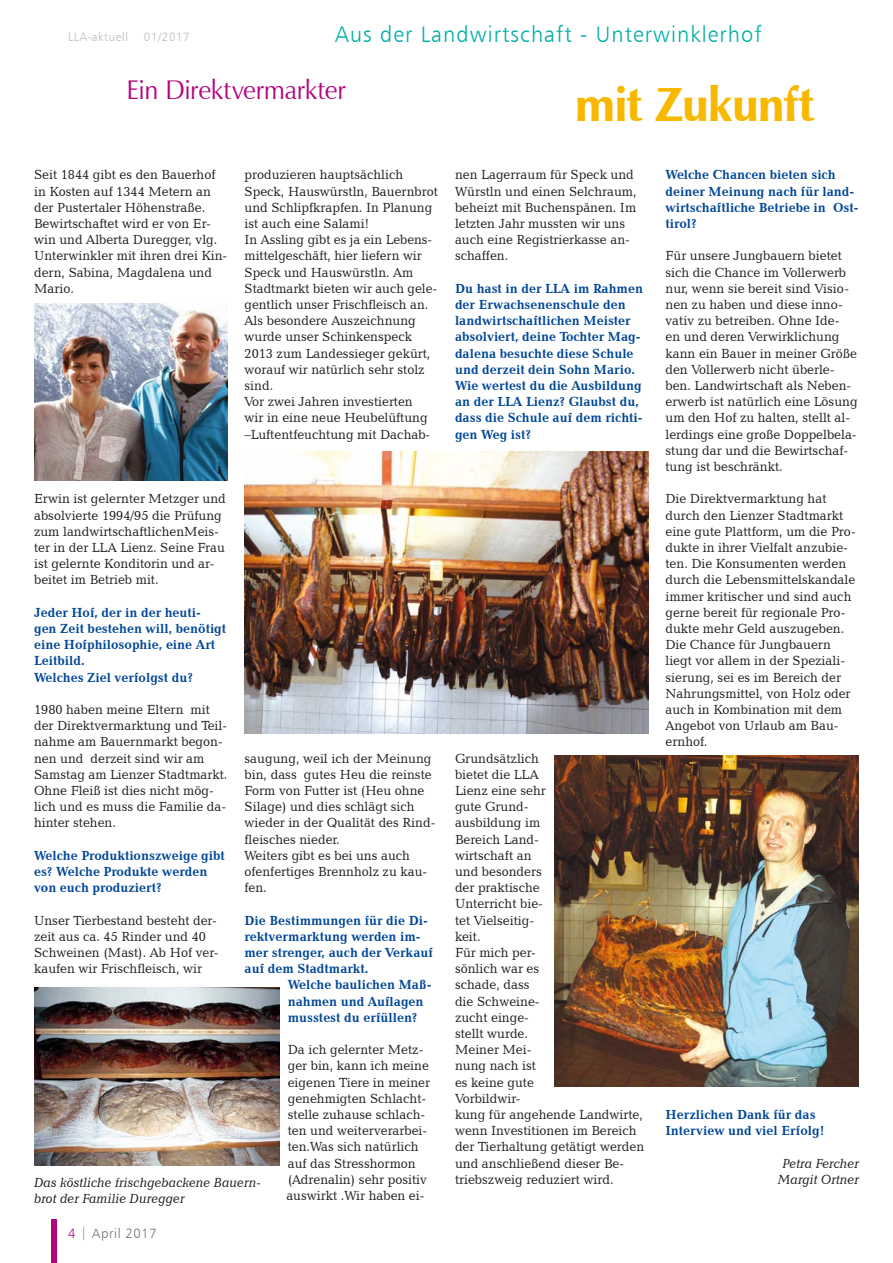
<style>
.page{position:relative;width:893px;height:1263px;background:#fff}
.page>*{position:absolute;margin:0;border:0;box-sizing:border-box;transform-origin:0 0}
.t1{font:900 48px "Zapf Humanist 601 BT";letter-spacing:-.025em;color:#f9b800;scale:.95 1}
.t2{font:27px "Zapf Humanist 601 BT";letter-spacing:-.015em;color:#b3057e;scale:.95 1}
.t3{font:22.5px "Humanist 777 BT Light B";letter-spacing:.05em;color:#00aea7}
.t4{font:13.5px/16.2px "Candida BT";color:#1a1b1f;scale:.95 1}
.t5{font:700 13.5px/16.2px "Candida BT";color:#004796;scale:.95 1}
.t6{font:italic 13.5px/16.2px "Candida BT";color:#1a1b1f;text-align:center;scale:.95 1}
.t7{font:13.5px "Humanist 777 BT Light B";letter-spacing:.05em;color:#757277}
.t8{font:12px "Humanist 777 BT Light B";letter-spacing:.05em;color:#b9bbbd}
.s1{color:#b3057e}
</style>
<div class="page">
<div style="left:51px;top:1219px;width:5px;height:44px;background:#b3057e"></div>
<img style="left:34px;top:303px;width:194px;height:177px">
<img style="left:554px;top:756px;width:305px;height:331px">
<img style="left:34px;top:987px;width:245px;height:179px">
<img style="left:245px;top:451px;width:403px;height:283px">
<p class="t8" style="left:68px;top:30px;width:61px">LLA-aktuell</p>
<p class="t8" style="left:144px;top:30px;width:47px">01/2017</p>
<h3 class="t3" style="left:335px;top:20px;width:428px">Aus der Landwirtschaft - Unterwinklerhof</h3>
<h2 class="t2" style="left:127px;top:73px;width:232px">Ein Direktvermarkter</h2>
<h1 class="t1" style="left:575px;top:74px;width:254px">mit Zukunft</h1>
<p class="t4" style="left:34px;top:166px;width:205px">Seit 1844 gibt es den Bauerhof in Kosten auf 1344 Metern an der Pustertaler Höhenstraße.<br>Bewirtschaftet wird er von Er&shy;win und Alberta Duregger, vlg.<br>Unterwinkler mit ihren drei Kin&shy;dern, Sabina, Magdalena und<br>Mario.</p>
<p class="t4" style="left:245px;top:166px;width:205px">produzieren hauptsächlich<br>Speck, Hauswürstln, Bauernbrot und Schlipfkrapfen. In Planung ist auch eine Salami!<br>In Assling gibt es ja ein Lebens&shy;mittelgeschäft, hier liefern wir<br>Speck und Hauswürstln. Am<br>Stadtmarkt bieten wir auch gele&shy;gentlich unser Frischfleisch an.<br>Als besondere Auszeichnung wurde unser Schinkenspeck<br>2013 zum Landessieger gekürt, worauf wir natürlich sehr stolz sind.<br>Vor zwei Jahren investierten<br>wir in eine neue Heubelüftung –Luftentfeuchtung mit Dachab-</p>
<p class="t4" style="left:455px;top:166px;width:193px">nen Lagerraum für Speck und<br>Würstln und einen Selchraum, beheizt mit Buchenspänen. Im letzten Jahr mussten wir uns auch eine Registrierkasse an&shy;schaffen.</p>
<p class="t5" style="left:455px;top:280px;width:199px">Du hast in der LLA im Rahmen der Erwachsenenschule den landwirtschaftlichen Meister absolviert, deine Tochter Mag&shy;dalena besuchte diese Schule und derzeit dein Sohn Mario.<br>Wie wertest du die Ausbildung an der LLA Lienz? Glaubst du, dass die Schule auf dem richti&shy;gen Weg ist?</p>
<p class="t4" style="left:34px;top:490px;width:203px">Erwin ist gelernter Metzger und absolvierte 1994/95 die Prüfung zum landwirtschaftlichenMeis&shy;ter in der LLA Lienz. Seine Frau ist gelernte Konditorin und ar&shy;beitet im Betrieb mit.</p>
<p class="t5" style="left:34px;top:604px;width:204px">Jeder Hof, der in der heuti&shy;gen Zeit bestehen will, benötigt eine Hofphilosophie, eine Art<br>Leitbild.<br>Welches Ziel verfolgst du?</p>
<p class="t4" style="left:34px;top:701px;width:205px">1980 haben meine Eltern mit der Direktvermarktung und Teil&shy;nahme am Bauernmarkt begon&shy;nen und derzeit sind wir am<br>Samstag am Lienzer Stadtmarkt.<br>Ohne Fleiß ist dies nicht mög&shy;lich und es muss die Familie da&shy;hinter stehen.</p>
<p class="t5" style="left:34px;top:847px;width:202px">Welche Produktionszweige gibt es? Welche Produkte werden von euch produziert?</p>
<p class="t4" style="left:34px;top:912px;width:196px">Unser Tierbestand besteht der&shy;zeit aus ca. 45 Rinder und 40<br>Schweinen (Mast). Ab Hof ver&shy;kaufen wir Frischfleisch, wir</p>
<p class="t4" style="left:245px;top:750px;width:202px">saugung, weil ich der Meinung bin, dass gutes Heu die reinste<br>Form von Futter ist (Heu ohne<br>Silage) und dies schlägt sich wieder in der Qualität des Rind&shy;fleisches nieder.<br>Weiters gibt es bei uns auch ofenfertiges Brennholz zu kau&shy;fen.</p>
<p class="t5" style="left:245px;top:912px;width:200px">Die Bestimmungen für die Di&shy;rektvermarktung werden im&shy;mer strenger, auch der Verkauf auf dem Stadtmarkt.</p>
<p class="t5" style="left:288px;top:976px;width:153px">Welche baulichen Maß&shy;nahmen und Auflagen musstest du erfüllen?</p>
<p class="t4" style="left:286px;top:1041px;width:153px">Da ich gelernter Metz&shy;ger bin, kann ich meine eigenen Tiere in meiner genehmigten Schlacht&shy;stelle zuhause schlach&shy;ten und weiterverarbei&shy;ten.Was sich natürlich auf das Stresshormon (Adrenalin) sehr positiv auswirkt .Wir haben ei-</p>
<p class="t6" style="left:34px;top:1174px;width:241px;text-align:left">Das köstliche frischgebackene Bauern&shy;brot der Familie Duregger</p>
<p class="t7" style="left:68px;top:1225px;width:90px"><span class="s1">4</span> | April 2017</p>
<p class="t4" style="left:455px;top:750px;width:201px">Grundsätzlich<br>bietet die LLA<br>Lienz eine sehr<br>gute Grund-<br>ausbildung im<br>Bereich Land-<br>wirtschaft an<br>und besonders<br>der praktische<br>Unterricht bie-<br>tet Vielseitig-<br>keit.<br>Für mich per-<br>sönlich war es<br>schade, dass<br>die Schweine-<br>zucht einge-<br>stellt wurde.<br>Meiner Mei-<br>nung nach ist<br>es keine gute<br>Vorbildwir-<br>kung für angehende Landwirte, wenn Investitionen im Bereich der Tierhaltung getätigt werden und anschließend dieser Be&shy;triebszweig reduziert wird.</p>
<p class="t5" style="left:665px;top:166px;width:205px">Welche Chancen bieten sich deiner Meinung nach für land&shy;wirtschaftliche Betriebe in Ost&shy;tirol?</p>
<p class="t4" style="left:665px;top:247px;width:204px">Für unsere Jungbauern bietet sich die Chance im Vollerwerb nur, wenn sie bereit sind Visio&shy;nen zu haben und diese inno&shy;vativ zu betreiben. Ohne Ide-<br>en und deren Verwirklichung kann ein Bauer in meiner Größe den Vollerwerb nicht überle&shy;ben. Landwirtschaft als Neben&shy;erwerb ist natürlich eine Lösung um den Hof zu halten, stellt al&shy;lerdings eine große Doppelbela&shy;stung dar und die Bewirtschaf&shy;tung ist beschränkt.</p>
<p class="t4" style="left:665px;top:490px;width:202px">Die Direktvermarktung hat durch den Lienzer Stadtmarkt eine gute Plattform, um die Pro&shy;dukte in ihrer Vielfalt anzubie&shy;ten. Die Konsumenten werden durch die Lebensmittelskandale immer kritischer und sind auch gerne bereit für regionale Pro&shy;dukte mehr Geld auszugeben.<br>Die Chance für Jungbauern liegt vor allem in der Speziali&shy;sierung, sei es im Bereich der<br>Nahrungsmittel, von Holz oder auch in Kombination mit dem<br>Angebot von Urlaub am Bau&shy;ernhof.</p>
<p class="t5" style="left:665px;top:1106px;width:169px">Herzlichen Dank für das<br>Interview und viel Erfolg!</p>
<p class="t6" style="left:778px;top:1155px;width:87px">Petra Fercher<br>Margit Ortner</p>
</div>
